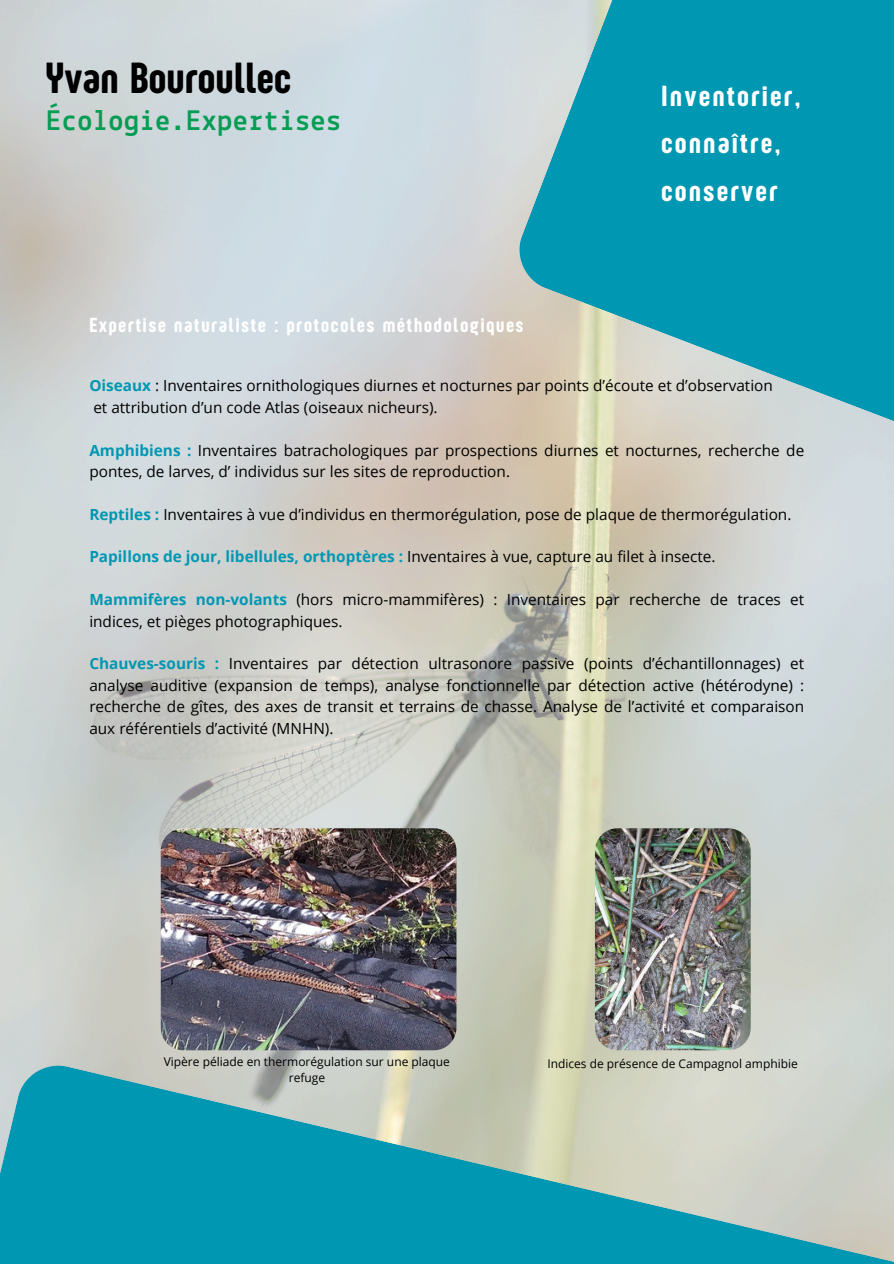
<style>
.page{position:relative;width:894px;height:1264px;background:#fff}
.page>*{position:absolute;margin:0;border:0;box-sizing:border-box;transform-origin:0 0}
.t1{font:45px "Sugo Pro Display";letter-spacing:.02em;color:#000}
.t2{font:30px/47.2px "Sugo Pro Display";letter-spacing:.09em;color:#fff}
.t3{font:700 30px "Lekton";letter-spacing:.02em;color:#059d54}
.t4{font:21px "Sugo Pro Display";letter-spacing:.09em;color:#fff}
.t5{font:15.3px/21.3px "Open Sans";color:#000}
.t6{font:700 15.3px "Open Sans";color:#0097b2}
.t7{font:12px/16px "Open Sans";color:#000;text-align:center}
.s1{font-weight:700;color:#0097b2}
.s2{font-weight:400;color:#000}
</style>
<div class="page">
<img style="left:0;top:0;width:893px;height:1064px">
<svg style="left:518px;top:0;width:375px;height:525px;fill:#0097b2"></svg>
<svg style="left:0;top:1064px;width:893px;height:199px;fill:#0097b2"></svg>
<img style="left:594px;top:828px;width:156px;height:221px;border-radius:22px">
<img style="left:161px;top:828px;width:295px;height:221px;border-radius:22px">
<p class="t1" style="left:46px;top:52px;width:246px">Yvan Bouroullec</p>
<p class="t3" style="left:46px;top:107px;width:296px">Écologie.Expertises</p>
<h5 class="t4" style="left:89px;top:313px;width:435px">Expertise naturaliste : protocoles méthodologiques</h5>
<h5 class="t2" style="left:661px;top:72px;width:140px">Inventorier, connaître, conserver</h5>
<h3 class="t5" style="left:89px;top:375px;width:684px"><span class="s1">Oiseaux</span> : Inventaires ornithologiques diurnes et nocturnes par points d’écoute et d’observation et attribution d’un code Atlas (oiseaux nicheurs).</h3>
<h1 class="t5" style="left:89px;top:439px;width:716px"><span class="s1">Amphibiens :</span> Inventaires batrachologiques par prospections diurnes et nocturnes, recherche de pontes, de larves, d’ individus sur les sites de reproduction.</h1>
<h2 class="t5" style="left:89px;top:503px;width:703px"><span class="s1">Reptiles :</span> Inventaires à vue d’individus en thermorégulation, pose de plaque de thermorégulation.</h2>
<h4 class="t6" style="left:89px;top:546px;width:627px">Papillons de jour, libellules, orthoptères : <span class="s2">Inventaires à vue, capture au filet à insecte.</span></h4>
<h5 class="t5" style="left:89px;top:588px;width:716px"><span class="s1">Mammifères non-volants</span> (hors micro-mammifères) : Inventaires par recherche de traces et indices, et pièges photographiques.</h5>
<h5 class="t5" style="left:89px;top:652px;width:716px;text-align:justify"><span class="s1">Chauves-souris :</span> Inventaires par détection ultrasonore passive (points d’échantillonnages) et analyse auditive (expansion de temps), analyse fonctionnelle par détection active (hétérodyne) : recherche de gîtes, des axes de transit et terrains de chasse. Analyse de l’activité et comparaison aux référentiels d’activité (MNHN).</h5>
<h5 class="t7" style="left:164px;top:1053px;width:288px">Vipère péliade en thermorégulation sur une plaque refuge</h5>
<h5 class="t7" style="left:547px;top:1055px;width:252px">Indices de présence de Campagnol amphibie</h5>
</div>
